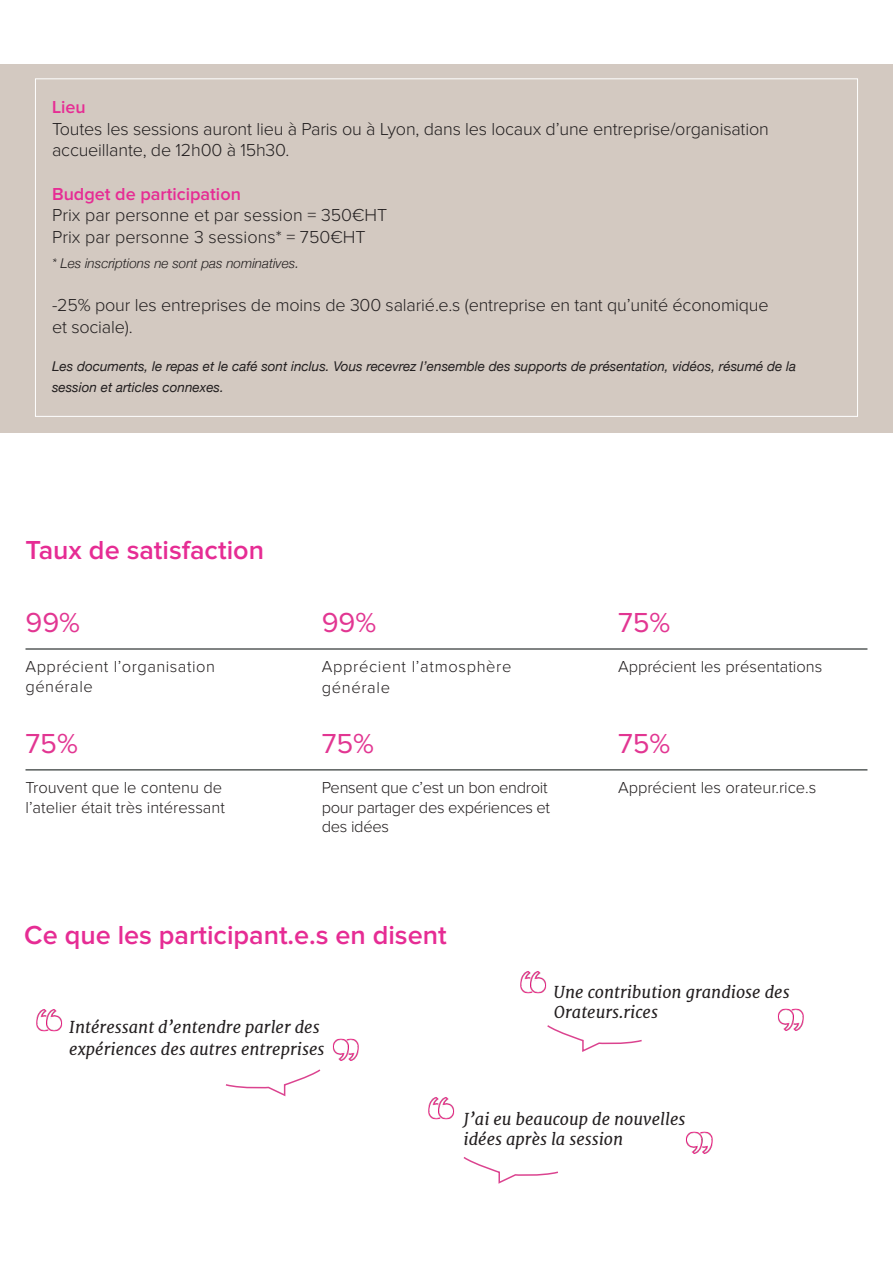
<style>
.page{position:relative;width:893px;height:1263px;background:#fff}
.page>*{position:absolute;margin:0;border:0;box-sizing:border-box;transform-origin:0 0}
.t1{font:28.5px "Proxima Nova";color:#e23692}
.t2{font:600 27px "Proxima Nova";color:#e62c94}
.t3{font:300 18px "Proxima Nova";letter-spacing:-.01em;color:#231f20}
.t4{font:600 18px "Proxima Nova";color:#e62c94}
.t5{font:italic 16.5px/19.8px "Merriweather";color:#231f20}
.t6{font:300 16.5px/19.8px "Proxima Nova";color:#231f20}
.t7{font:300 16.5px/19.8px "Proxima Nova";letter-spacing:-.02em;color:#231f20}
.t8{font:300 16.5px/19.8px "Proxima Nova";letter-spacing:.03em;color:#231f20}
.t9{font:300 16.5px/21px "Proxima Nova";letter-spacing:.04em;color:#231f20}
.t10{font:italic 13.5px "Helvetica Neue";color:#231f20}
.t11{font:italic 300 13.5px "Helvetica Neue";color:#231f20}
</style>
<div class="page">
<hr style="left:26px;top:648px;width:841px;height:2px;background:#575c5b">
<hr style="left:26px;top:769px;width:841px;height:1px;background:#575c5b">
<svg style="left:463px;top:1157px;width:95px;height:27px"></svg>
<svg style="left:225px;top:1069px;width:96px;height:28px"></svg>
<svg style="left:547px;top:1025px;width:95px;height:27px"></svg>
<img style="left:777px;top:1008px;width:27px;height:23px">
<img style="left:520px;top:971px;width:27px;height:23px">
<img style="left:332px;top:1038px;width:27px;height:23px">
<img style="left:36px;top:1009px;width:27px;height:23px">
<img style="left:686px;top:1131px;width:27px;height:23px">
<img style="left:428px;top:1097px;width:27px;height:23px">
<div style="left:0;top:64px;width:893px;height:368px;background:#d3c9c1"></div>
<p class="t4" style="left:52px;top:99px;width:35px">Lieu</p>
<p class="t3" style="left:52px;top:120px;width:718px">Toutes les sessions auront lieu à Paris ou à Lyon, dans les locaux d’une entreprise/organisation</p>
<p class="t3" style="left:52px;top:142px;width:239px">accueillante, de 12h00 à 15h30.</p>
<p class="t4" style="left:52px;top:185px;width:190px">Budget de participation</p>
<p class="t3" style="left:52px;top:207px;width:337px">Prix par personne et par session = 350€HT</p>
<p class="t3" style="left:52px;top:228px;width:315px">Prix par personne 3 sessions* = 750€HT</p>
<p class="t11" style="left:52px;top:253px;width:249px">* Les inscriptions ne sont pas nominatives.</p>
<p class="t3" style="left:52px;top:297px;width:718px">-25% pour les entreprises de moins de 300 salarié.e.s (entreprise en tant qu’unité économique</p>
<p class="t3" style="left:52px;top:319px;width:82px">et sociale).</p>
<p class="t10" style="left:52px;top:356px;width:746px">Les documents, le repas et le café sont inclus. Vous recevrez l’ensemble des supports de présentation, vidéos, résumé de la</p>
<p class="t10" style="left:52px;top:378px;width:173px">session et articles connexes.</p>
<p class="t2" style="left:26px;top:538px;width:240px">Taux de satisfaction</p>
<p class="t1" style="left:26px;top:609px;width:56px">99%</p>
<p class="t8" style="left:26px;top:657px;width:191px">Apprécient l’organisation générale</p>
<p class="t1" style="left:26px;top:730px;width:54px">75%</p>
<p class="t6" style="left:26px;top:778px;width:201px">Trouvent que le contenu de l’atelier était très intéressant</p>
<p class="t1" style="left:322px;top:609px;width:56px">99%</p>
<p class="t9" style="left:322px;top:657px;width:191px">Apprécient l’atmosphère générale</p>
<p class="t1" style="left:322px;top:730px;width:54px">75%</p>
<p class="t7" style="left:322px;top:778px;width:230px">Pensent que c’est un bon endroit pour partager des expériences et des idées</p>
<p class="t2" style="left:24px;top:922px;width:424px">Ce que les participant.e.s en disent</p>
<p class="t1" style="left:618px;top:609px;width:54px">75%</p>
<p class="t6" style="left:618px;top:657px;width:206px">Apprécient les présentations</p>
<p class="t1" style="left:618px;top:730px;width:54px">75%</p>
<p class="t6" style="left:618px;top:778px;width:200px">Apprécient les orateur.rice.s</p>
<p class="t5" style="left:69px;top:1016px;width:257px;line-height:22.5px">Intéressant d’entendre parler des expériences des autres entreprises</p>
<p class="t5" style="left:554px;top:982px;width:237px">Une contribution grandiose des<br>Orateurs.rices</p>
<p class="t5" style="left:464px;top:1109px;width:223px">J’ai eu beaucoup de nouvelles idées après la session</p>
</div>
